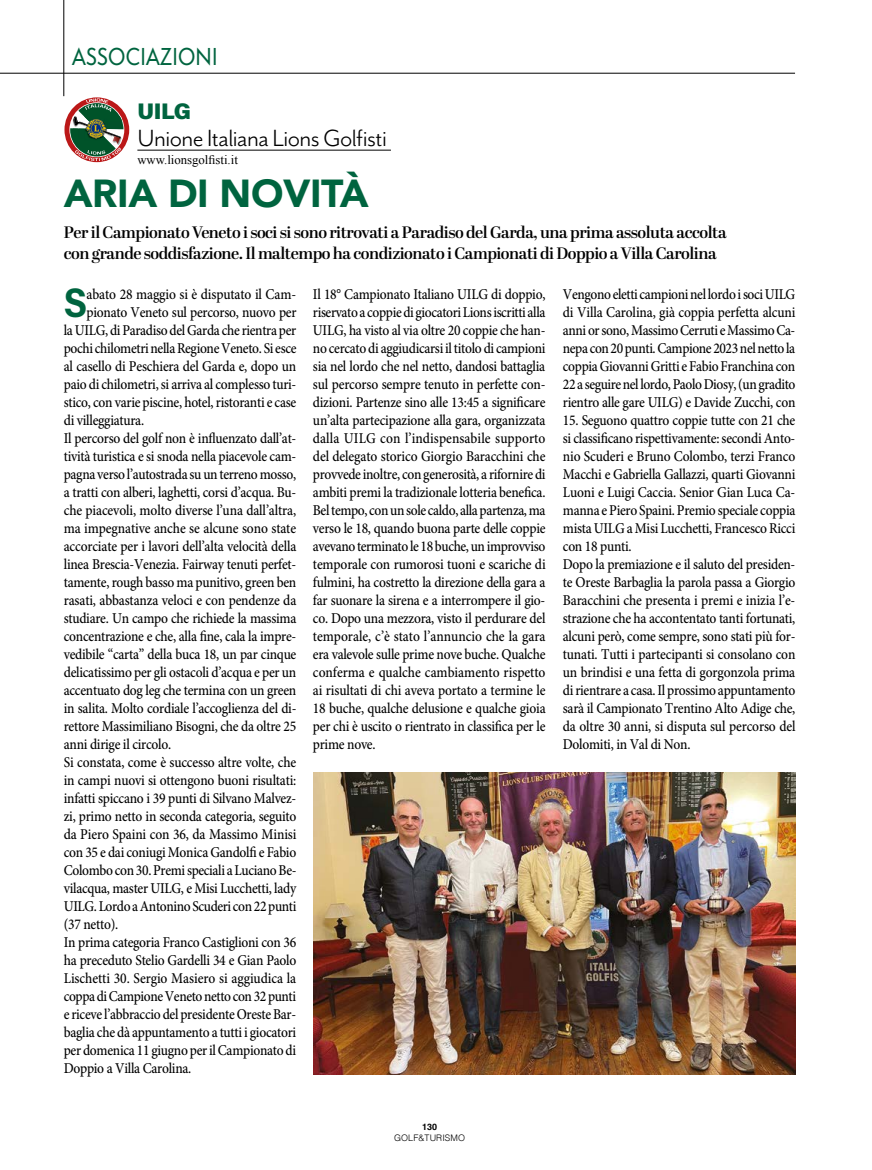
<style>
.page{position:relative;width:872px;height:1170px;background:#fff}
.page>*{position:absolute;margin:0;border:0;box-sizing:border-box;transform-origin:0 0}
.t1{font:700 41.1px "Acumin Pro";color:#00643f;scale:.9 1}
.t2{font:900 39px "Avenir";letter-spacing:-.01em;color:#00643f}
.t3{font:27px "Mr Eaves San OT";letter-spacing:-.02em;color:#000}
.t4{font:500 22.5px "Semplicita Pro";letter-spacing:.01em;color:#00643f;scale:.85 1}
.t5{font:900 22.5px "Acumin Pro";color:#00643f}
.t6{font:600 16.5px/21px "Abril Display";letter-spacing:-.03em;color:#000}
.t7{font:500 15px/18px "Minion Pro";letter-spacing:-.02em;color:#000;text-align:justify;scale:.9 1}
.t8{font:12.75px "Times New Roman";color:#000}
.t9{font:300 9px "Helvetica";letter-spacing:.01em;color:#000}
.t10{font:700 9px "Helvetica";color:#000}
</style>
<div class="page">
<hr style="left:63px;top:0;width:1px;height:96px;background:#000">
<hr style="left:0;top:73px;width:795px;height:1px;background:#000">
<hr style="left:137px;top:150px;width:254px;height:1px;background:#000">
<svg style="left:64px;top:97px;width:65px;height:65px"></svg>
<svg style="left:70px;top:98px;width:53px;height:63px"></svg>
<img style="left:314px;top:772px;width:481px;height:302px">
<h3 class="t4" style="left:72px;top:41px;width:172px">ASSOCIAZIONI</h3>
<h3 class="t5" style="left:137px;top:95px;width:55px">UILG</h3>
<h3 class="t3" style="left:137px;top:123px;width:251px">Unione Italiana Lions Golfisti</h3>
<p class="t8" style="left:137px;top:151px;width:102px">www.lionsgolfisti.it</p>
<h2 class="t2" style="left:64px;top:160px;width:306px">ARIA DI NOVITÀ</h2>
<p class="t6" style="left:64px;top:222px;width:664px">Per il Campionato Veneto i soci si sono ritrovati a Paradiso del Garda, una prima assoluta accolta con grande soddisfazione. Il maltempo ha condizionato i Campionati di Doppio a Villa Carolina</p>
<h1 class="t1" style="left:64px;top:273px;width:28px">S</h1>
<p class="t7" style="left:87px;top:285px;width:234px">abato 28 maggio si è disputato il Cam-</p>
<p class="t7" style="left:87px;top:303px;width:235px">pionato Veneto sul percorso, nuovo per</p>
<p class="t7" style="left:64px;top:321px;width:260px">la UILG, di Paradiso del Garda che rientra per</p>
<p class="t7" style="left:64px;top:339px;width:260px">pochi chilometri nella Regione Veneto. Si esce</p>
<p class="t7" style="left:64px;top:357px;width:260px">al casello di Peschiera del Garda e, dopo un</p>
<p class="t7" style="left:64px;top:375px;width:260px">paio di chilometri, si arriva al complesso turi-</p>
<p class="t7" style="left:64px;top:393px;width:260px">stico, con varie piscine, hotel, ristoranti e case</p>
<p class="t7" style="left:64px;top:411px;width:91px">di villeggiatura.</p>
<p class="t7" style="left:64px;top:429px;width:260px">Il percorso del golf non è influenzato dall’at-</p>
<p class="t7" style="left:64px;top:447px;width:260px">tività turistica e si snoda nella piacevole cam-</p>
<p class="t7" style="left:64px;top:465px;width:260px">pagna verso l’autostrada su un terreno mosso,</p>
<p class="t7" style="left:64px;top:483px;width:260px">a tratti con alberi, laghetti, corsi d’acqua. Bu-</p>
<p class="t7" style="left:64px;top:501px;width:260px">che piacevoli, molto diverse l’una dall’altra,</p>
<p class="t7" style="left:64px;top:519px;width:260px">ma impegnative anche se alcune sono state</p>
<p class="t7" style="left:64px;top:537px;width:260px">accorciate per i lavori dell’alta velocità della</p>
<p class="t7" style="left:64px;top:555px;width:260px">linea Brescia-Venezia. Fairway tenuti perfet-</p>
<p class="t7" style="left:64px;top:573px;width:260px">tamente, rough basso ma punitivo, green ben</p>
<p class="t7" style="left:64px;top:591px;width:260px">rasati, abbastanza veloci e con pendenze da</p>
<p class="t7" style="left:64px;top:609px;width:260px">studiare. Un campo che richiede la massima</p>
<p class="t7" style="left:64px;top:627px;width:260px">concentrazione e che, alla fine, cala la impre-</p>
<p class="t7" style="left:64px;top:645px;width:260px">vedibile “carta” della buca 18, un par cinque</p>
<p class="t7" style="left:64px;top:663px;width:260px">delicatissimo per gli ostacoli d’acqua e per un</p>
<p class="t7" style="left:64px;top:681px;width:260px">accentuato dog leg che termina con un green</p>
<p class="t7" style="left:64px;top:699px;width:260px">in salita. Molto cordiale l’accoglienza del di-</p>
<p class="t7" style="left:64px;top:717px;width:260px">rettore Massimiliano Bisogni, che da oltre 25</p>
<p class="t7" style="left:64px;top:735px;width:121px">anni dirige il circolo.</p>
<p class="t7" style="left:64px;top:753px;width:260px">Si constata, come è successo altre volte, che</p>
<p class="t7" style="left:64px;top:771px;width:260px">in campi nuovi si ottengono buoni risultati:</p>
<p class="t7" style="left:64px;top:789px;width:260px">infatti spiccano i 39 punti di Silvano Malvez-</p>
<p class="t7" style="left:64px;top:807px;width:260px">zi, primo netto in seconda categoria, seguito</p>
<p class="t7" style="left:64px;top:825px;width:260px">da Piero Spaini con 36, da Massimo Minisi</p>
<p class="t7" style="left:64px;top:843px;width:260px">con 35 e dai coniugi Monica Gandolfi e Fabio</p>
<p class="t7" style="left:64px;top:861px;width:260px">Colombo con 30. Premi speciali a Luciano Be-</p>
<p class="t7" style="left:64px;top:879px;width:260px">vilacqua, master UILG, e Misi Lucchetti, lady</p>
<p class="t7" style="left:64px;top:897px;width:260px">UILG. Lordo a Antonino Scuderi con 22 punti</p>
<p class="t7" style="left:64px;top:915px;width:62px">(37 netto).</p>
<p class="t7" style="left:64px;top:933px;width:260px">In prima categoria Franco Castiglioni con 36</p>
<p class="t7" style="left:64px;top:951px;width:260px">ha preceduto Stelio Gardelli 34 e Gian Paolo</p>
<p class="t7" style="left:64px;top:969px;width:260px">Lischetti 30. Sergio Masiero si aggiudica la</p>
<p class="t7" style="left:64px;top:987px;width:260px">coppa di Campione Veneto netto con 32 punti</p>
<p class="t7" style="left:64px;top:1005px;width:260px">e riceve l’abbraccio del presidente Oreste Bar-</p>
<p class="t7" style="left:64px;top:1023px;width:260px">baglia che dà appuntamento a tutti i giocatori</p>
<p class="t7" style="left:64px;top:1041px;width:260px">per domenica 11 giugno per il Campionato di</p>
<p class="t7" style="left:64px;top:1059px;width:143px">Doppio a Villa Carolina.</p>
<p class="t7" style="left:313px;top:285px;width:260px">Il 18° Campionato Italiano UILG di doppio, riservato a coppie di giocatori Lions iscritti alla UILG, ha visto al via oltre 20 coppie che han&shy;no cercato di aggiudicarsi il titolo di campioni sia nel lordo che nel netto, dandosi battaglia sul percorso sempre tenuto in perfette con&shy;dizioni. Partenze sino alle 13:45 a significare un’alta partecipazione alla gara, organizzata dalla UILG con l’indispensabile supporto del delegato storico Giorgio Baracchini che provvede inoltre, con generosità, a rifornire di ambiti premi la tradizionale lotteria benefica.<br>Bel tempo, con un sole caldo, alla partenza, ma verso le 18, quando buona parte delle coppie avevano terminato le 18 buche, un improvviso temporale con rumorosi tuoni e scariche di fulmini, ha costretto la direzione della gara a far suonare la sirena e a interrompere il gio&shy;co. Dopo una mezzora, visto il perdurare del temporale, c’è stato l’annuncio che la gara era valevole sulle prime nove buche. Qualche conferma e qualche cambiamento rispetto ai risultati di chi aveva portato a termine le 18 buche, qualche delusione e qualche gioia per chi è uscito o rientrato in classifica per le prime nove.</p>
<p class="t7" style="left:563px;top:285px;width:260px">Vengono eletti campioni nel lordo i soci UILG di Villa Carolina, già coppia perfetta alcuni anni or sono, Massimo Cerruti e Massimo Ca&shy;nepa con 20 punti. Campione 2023 nel netto la coppia Giovanni Gritti e Fabio Franchina con 22 a seguire nel lordo, Paolo Diosy, (un gradito rientro alle gare UILG) e Davide Zucchi, con</p>
<p class="t7" style="left:563px;top:411px;width:260px;text-align:left">15. Seguono quattro coppie tutte con 21 che si classificano rispettivamente: secondi Anto&shy;nio Scuderi e Bruno Colombo, terzi Franco Macchi e Gabriella Gallazzi, quarti Giovanni Luoni e Luigi Caccia. Senior Gian Luca Ca&shy;manna e Piero Spaini. Premio speciale coppia mista UILG a Misi Lucchetti, Francesco Ricci con 18 punti.<br>Dopo la premiazione e il saluto del presiden&shy;te Oreste Barbaglia la parola passa a Giorgio Baracchini che presenta i premi e inizia l’e&shy;strazione che ha accontentato tanti fortunati, alcuni però, come sempre, sono stati più for&shy;tunati. Tutti i partecipanti si consolano con un brindisi e una fetta di gorgonzola prima di rientrare a casa. Il prossimo appuntamento sarà il Campionato Trentino Alto Adige che, da oltre 30 anni, si disputa sul percorso del Dolomiti, in Val di Non.</p>
<p class="t10" style="left:422px;top:1121px;width:17px">130</p>
<p class="t9" style="left:394px;top:1129px;width:73px">GOLF&amp;TURISMO</p>
</div>
